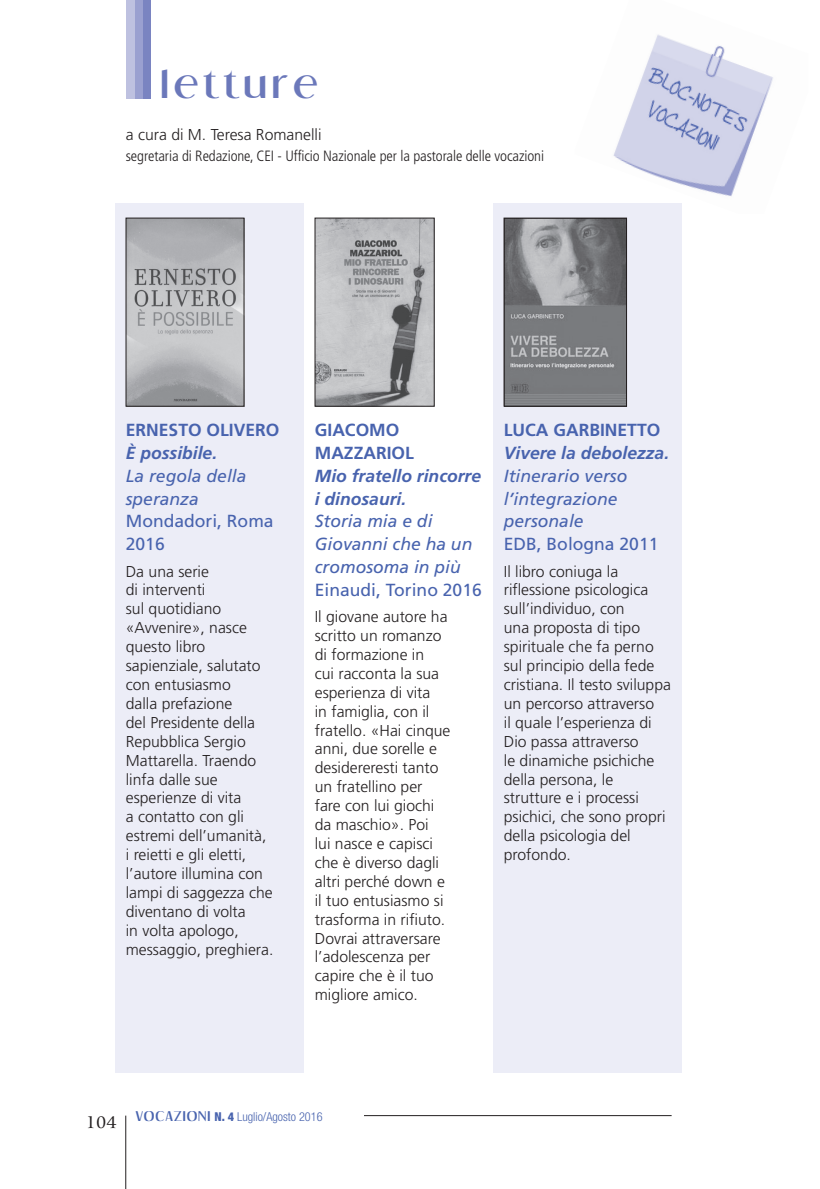
<style>
.page{position:relative;width:820px;height:1189px;background:#fff}
.page>*{position:absolute;margin:0;border:0;box-sizing:border-box;transform-origin:0 0}
.t1{font:33.25px "Dream Orphans";letter-spacing:.1em;color:#6b78ba;scale:1.42 1}
.Paragrafo{font:italic 17.5px/22.8px "Frutiger LT Std";color:#4863ae}
.Paragrafo-2{font:italic 700 17.5px/22.8px "Frutiger LT Std";color:#4863ae}
.Paragrafo-3{font:17.5px/22.8px "Frutiger LT Std";color:#4863ae}
.Paragrafo-4{font:700 17.5px/22.8px "Frutiger LT Std";color:#4863ae}
.Finestra{font:300 15.75px/18.9px "Frutiger LT Std";color:#231f20}
.Paragrafo-5{font:300 15.75px/18.9px "Frutiger LT Std";color:#231f20}
.t2{font:300 condensed 14.88px "Frutiger LT Std";letter-spacing:-.005em;color:#231f20}
.t3{font:300 condensed 12.25px "Helvetica Neue LT Std";color:#4863ae}
.s1{font-family:"Meridien LT Std";font-weight:400;font-stretch:normal;font-size:18.38px;color:#231f20}
.s2{font-family:"Dream Orphans";font-weight:400;font-stretch:normal;font-size:11.72px}
.s3{font-weight:800}
</style>
<div class="page">
<div style="left:142px;top:0;width:9px;height:98px;background:#7a84c1"></div>
<div style="left:134px;top:0;width:8px;height:98px;background:#9aa0d0"></div>
<div style="left:126px;top:0;width:8px;height:98px;background:#bec1e0"></div>
<hr style="left:125px;top:1115px;width:1px;height:73px;background:#231f20">
<hr style="left:364px;top:1115px;width:307px;height:1px;background:#231f20">
<img style="left:613px;top:34px;width:160px;height:163px">
<div style="left:494px;top:203px;width:188px;height:869px;background:#ecedf7"></div>
<div style="left:115px;top:203px;width:189px;height:869px;background:#ecedf7"></div>
<img style="left:128px;top:220px;width:114px;height:184px">
<img style="left:317px;top:220px;width:115px;height:184px">
<img style="left:506px;top:220px;width:119px;height:184px">
<div style="left:504px;top:218px;width:123px;height:188px;border:1px solid #231f20"></div>
<h1 class="t1" style="left:161px;top:64px;width:112px">letture</h1>
<p class="Finestra" style="left:126px;top:126px;width:197px">a cura di M. Teresa Romanelli</p>
<p class="t2" style="left:126px;top:148px;width:420px">segretaria di Redazione, CEI - Ufficio Nazionale per la pastorale delle vocazioni</p>
<p class="Paragrafo-4" style="left:126px;top:419px;width:155px">ERNESTO OLIVERO</p>
<p class="Paragrafo-2" style="left:126px;top:442px;width:93px">È possibile.</p>
<p class="Paragrafo" style="left:126px;top:464px;width:122px">La regola della speranza</p>
<p class="Paragrafo-3" style="left:126px;top:510px;width:149px">Mondadori, Roma<br>2016</p>
<p class="Finestra" style="left:126px;top:562px;width:149px">Da una serie<br>di interventi<br>sul quotidiano «Avvenire», nasce questo libro sapienziale, salutato con entusiasmo<br>dalla prefazione<br>del Presidente della<br>Repubblica Sergio<br>Mattarella. Traendo linfa dalle sue esperienze di vita<br>a contatto con gli estremi dell’umanità, i reietti e gli eletti, l’autore illumina con lampi di saggezza che diventano di volta<br>in volta apologo, messaggio, preghiera.</p>
<p class="Paragrafo-4" style="left:315px;top:419px;width:101px">GIACOMO<br>MAZZARIOL</p>
<p class="Paragrafo-2" style="left:315px;top:464px;width:168px">Mio fratello rincorre i dinosauri.</p>
<p class="Paragrafo" style="left:315px;top:510px;width:159px">Storia mia e di<br>Giovanni che ha un cromosoma in più</p>
<p class="Paragrafo-3" style="left:315px;top:578px;width:168px">Einaudi, Torino 2016</p>
<p class="Finestra" style="left:315px;top:607px;width:137px">Il giovane autore ha scritto un romanzo di formazione in<br>cui racconta la sua esperienza di vita<br>in famiglia, con il fratello. «Hai cinque anni, due sorelle e desidereresti tanto un fratellino per fare con lui giochi da maschio». Poi<br>lui nasce e capisci che è diverso dagli altri perché down e il tuo entusiasmo si trasforma in rifiuto.<br>Dovrai attraversare l’adolescenza per capire che è il tuo migliore amico.</p>
<p class="Paragrafo-4" style="left:504px;top:419px;width:158px">LUCA GARBINETTO</p>
<p class="Paragrafo-2" style="left:504px;top:442px;width:167px">Vivere la debolezza.</p>
<p class="Paragrafo" style="left:504px;top:464px;width:125px">Itinerario verso l’integrazione personale</p>
<p class="Paragrafo-3" style="left:504px;top:533px;width:156px">EDB, Bologna 2011</p>
<p class="Paragrafo-5" style="left:504px;top:562px;width:169px">Il libro coniuga la riflessione psicologica sull’individuo, con<br>una proposta di tipo spirituale che fa perno sul principio della fede cristiana. Il testo sviluppa un percorso attraverso<br>il quale l’esperienza di<br>Dio passa attraverso<br>le dinamiche psichiche della persona, le strutture e i processi psichici, che sono propri della psicologia del profondo.</p>
<p class="t3" style="left:86px;top:1109px;width:238px"><span class="s1">104</span> <span class="s2">VOCAZIONI</span> <span class="s3">N. 4</span> Luglio/Agosto 2016</p>
</div>
